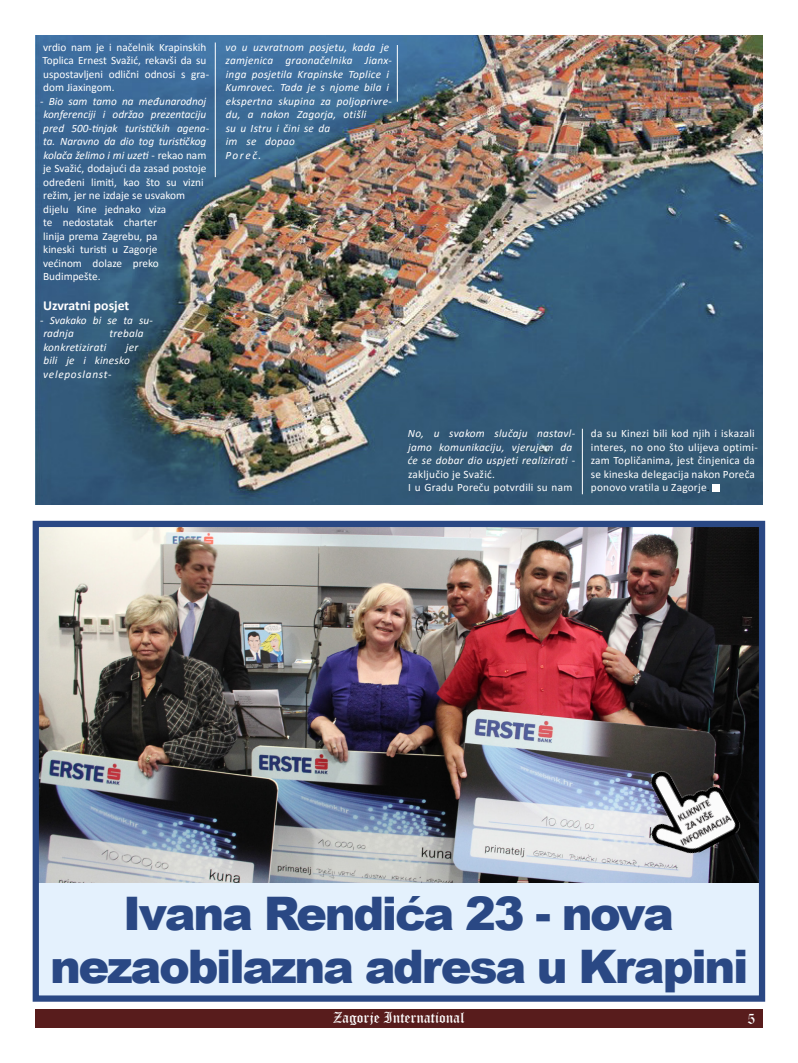
<style>
.page{position:relative;width:798px;height:1063px;background:#fff}
.page>*{position:absolute;margin:0;border:0;box-sizing:border-box;transform-origin:0 0}
.t1{font:900 46.25px/52.5px "Arial";letter-spacing:-.05em;color:#2a4884;text-align:center}
.t2{font:15px "Old English Text";color:#fff}
.t3{font:700 13.75px "Calibri";color:#fff}
.t4{font:11.25px/13.5px "Calibri";color:#fff}
.t5{font:italic 11.25px/13.5px "Calibri";letter-spacing:.02em;color:#fff}
.t6{font:11.25px/13.5px "Calibri";letter-spacing:.02em;color:#fff}
.t7{font:italic 11.25px/13.5px "Calibri";color:#fff}
.s1{font-style:italic}
.s2{font-style:normal}
.s3{color:#000}
</style>
<div class="page">
<div style="left:35px;top:1009px;width:727px;height:19px;background:#581c1c"></div>
<img style="left:36px;top:35px;width:726px;height:470px">
<div style="left:712px;top:484px;width:7px;height:7px;background:#fff"></div>
<div style="left:36px;top:883px;width:726px;height:116px;background:#e4f1fd"></div>
<img style="left:40px;top:528px;width:717px;height:355px">
<div style="left:33px;top:521px;width:731px;height:481px;border:6px solid #2a4884"></div>
<img style="left:615px;top:741px;width:127px;height:131px">
<hr style="left:215px;top:43px;width:1px;height:134px;background:#fff">
<hr style="left:397px;top:45px;width:1px;height:57px;background:#fff">
<hr style="left:582px;top:429px;width:1px;height:65px;background:#fff">
<p class="t4" style="left:42px;top:40px;width:168px">vrdio nam je i načelnik Krapinskih<br>Toplica Ernest Svažić, rekavši da su uspostavljeni odlični odnosi s gra&shy;dom Jiaxingom.</p>
<p class="t4" style="left:40px;top:94px;width:170px"><span class="s1">- Bio sam tamo na međunarodnoj konferenciji i održao prezentaciju pred 500-tinjak turističkih agena&shy;ta. Naravno da dio tog turističkog kolača želimo i mi uzeti</span> - rekao nam je Svažić, dodajući da zasad postoje određeni limiti, kao što su vizni režim, jer ne izdaje se usvakom dijelu Kine jednako viza<br>te nedostatak charter<br>linija prema Zagrebu, pa<br>kineski turisti u Zagorje<br>većinom dolaze preko<br>Budimpešte.</p>
<p class="t3" style="left:43px;top:296px;width:88px">Uzvratni posjet</p>
<p class="t7" style="left:40px;top:313px;width:114px"><span class="s2">-</span> Svakako bi se ta su&shy;radnja</p>
<p class="t5" style="left:109px;top:326px;width:36px">trebala</p>
<p class="t5" style="left:43px;top:340px;width:64px">konkretizirati</p>
<p class="t5" style="left:43px;top:340px;width:96px;text-indent:83px">jer bili je i kinesko veleposlanst-</p>
<p class="t5" style="left:225px;top:40px;width:168px">vo u uzvratnom posjetu, kada je zamjenica graonačelnika Jianx&shy;inga posjetila Krapinske Toplice i<br>Kumrovec. Tada je s njome bila i ekspertna skupina za poljoprivre&shy;du, a nakon Zagorja, otišli<br>su u Istru i čini se da<br>im se dopao<br>Poreč.</p>
<p class="t5" style="left:407px;top:426px;width:169px">No, u svakom slučaju nastavl&shy;jamo komunikaciju, vjerujem da će se dobar dio uspjeti realizirati <span class="s2">- zaključio je Svažić.<br>I u Gradu Poreču potvrdili su nam</span></p>
<p class="t6" style="left:590px;top:426px;width:168px">da su Kinezi bili kod njih i iskazali interes, no ono što ulijeva optimi&shy;zam Topličanima, jest činjenica da se kineska delegacija nakon Poreča ponovo vratila u Zagorje<span class="s3">.</span></p>
<h1 class="t1" style="left:50px;top:886px;width:699px">Ivana Rendića 23 - nova nezaobilazna adresa u Krapini</h1>
<h2 class="t2" style="left:333px;top:1008px;width:133px">Zagorje International</h2>
<h2 class="t2" style="left:747px;top:1009px;width:9px">5</h2>
</div>
